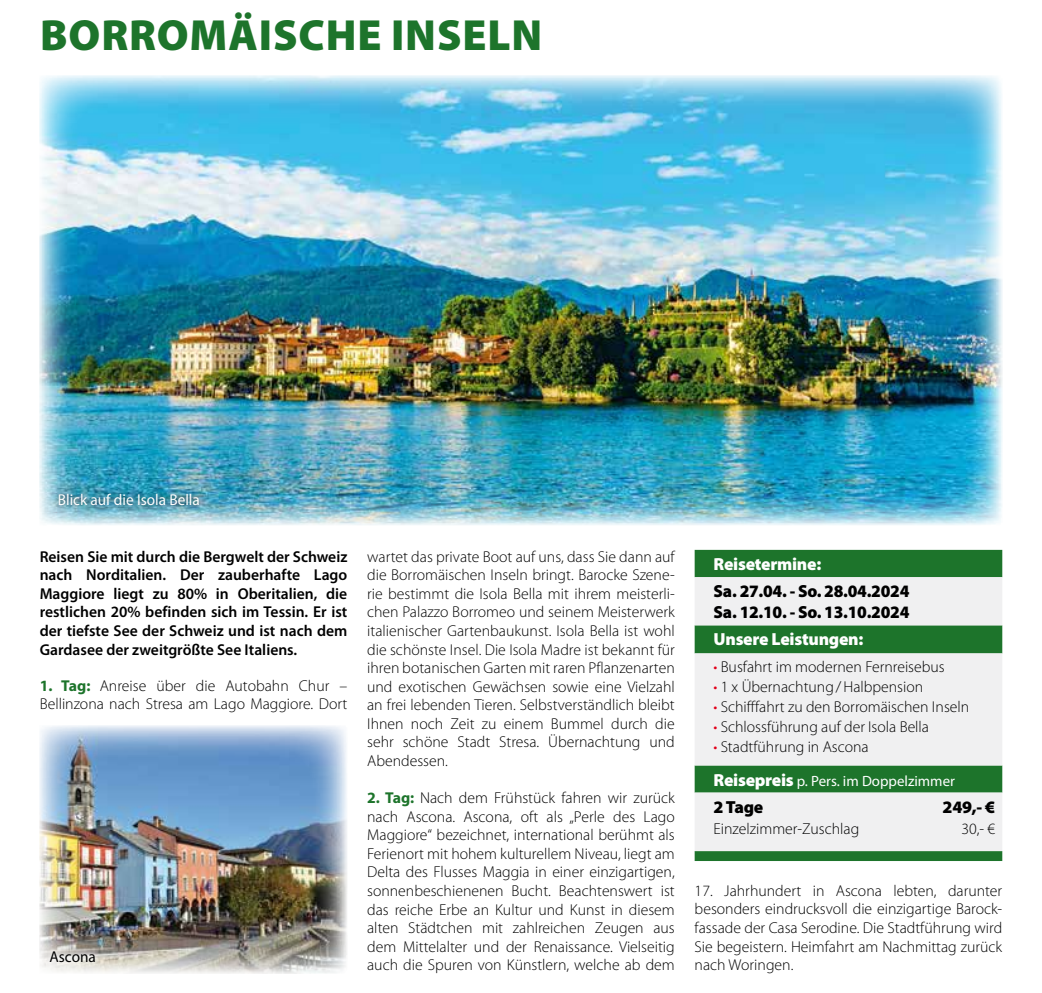
<style>
.page{position:relative;width:1042px;height:993px;background:#fff}
.page>*{position:absolute;margin:0;border:0;box-sizing:border-box;transform-origin:0 0}
.t1{font:900 43.75px "Myriad Pro";letter-spacing:.02em;color:#1d742b}
.t2{font:900 17.5px/21px "Myriad Pro";letter-spacing:-.015em;color:#000}
.t3{font:900 17.5px "Myriad Pro";letter-spacing:-.015em;color:#fff}
.t4{font:300 15.75px/18.6px "Myriad Pro";color:#000;text-align:justify}
.t5{font:600 15.75px/18.6px "Myriad Pro";color:#000;text-align:justify}
.t6{font:15.75px "Myriad Pro";color:#fff}
.t7{font:15.75px "Myriad Pro";color:#000}
.t8{font:14.88px "Myriad Pro";color:#fff}
.s1{font-weight:700;color:#1d742b}
.s2{color:#e2001a}
.s3{font-weight:900;font-size:17.5px}
</style>
<div class="page">
<img style="left:40px;top:76px;width:962px;height:449px">
<img style="left:40px;top:725px;width:307px;height:248px">
<svg style="left:694px;top:549px;width:308px;height:311px;background:#297b36"></svg>
<svg style="left:694px;top:577px;width:308px;height:273px;fill:#f0f0f1"></svg>
<div style="left:53px;top:487px;width:152px;height:24px;background:#000;opacity:.75"></div>
<div style="left:43px;top:944px;width:58px;height:23px;background:#fff;opacity:.75"></div>
<h1 class="t1" style="left:40px;top:6px;width:504px">BORROMÄISCHE INSELN</h1>
<p class="t6" style="left:58px;top:490px;width:144px">Blick auf die Isola Bella</p>
<p class="t5" style="left:40px;top:546px;width:309px">Reisen Sie mit durch die Bergwelt der Schweiz nach Norditalien. Der zauberhafte Lago Maggiore liegt zu 80% in Oberitalien, die restlichen 20% befinden sich im Tessin. Er ist der tiefste See der Schweiz und ist nach dem Gardasee der zweitgrößte See Italiens.</p>
<p class="t4" style="left:40px;top:675px;width:309px"><span class="s1">1. Tag:</span> Anreise über die Autobahn Chur –<br>Bellinzona nach Stresa am Lago Maggiore. Dort</p>
<p class="t7" style="left:50px;top:946px;width:48px">Ascona</p>
<p class="t4" style="left:367px;top:547px;width:309px">wartet das private Boot auf uns, dass Sie dann auf die Borromäischen Inseln bringt. Barocke Szene&shy;rie bestimmt die Isola Bella mit ihrem meisterli&shy;chen Palazzo Borromeo und seinem Meisterwerk italienischer Gartenbaukunst. Isola Bella ist wohl die schönste Insel. Die Isola Madre ist bekannt für ihren botanischen Garten mit raren Pflanzenarten und exotischen Gewächsen sowie eine Vielzahl an frei lebenden Tieren. Selbstverständlich bleibt Ihnen noch Zeit zu einem Bummel durch die sehr schöne Stadt Stresa. Übernachtung und Abendessen.</p>
<p class="t4" style="left:367px;top:788px;width:309px"><span class="s1">2. Tag:</span> Nach dem Frühstück fahren wir zurück nach Ascona. Ascona, oft als „Perle des Lago Maggiore“ bezeichnet, international berühmt als Ferienort mit hohem kulturellem Niveau, liegt am Delta des Flusses Maggia in einer einzigartigen, sonnenbeschienenen Bucht. Beachtenswert ist das reiche Erbe an Kultur und Kunst in diesem alten Städtchen mit zahlreichen Zeugen aus dem Mittelalter und der Renaissance. Vielseitig auch die Spuren von Künstlern, welche ab dem</p>
<p class="t3" style="left:713px;top:552px;width:109px">Reisetermine:</p>
<p class="t2" style="left:713px;top:580px;width:197px">Sa. 27.04. - So. 28.04.2024<br>Sa. 12.10. - So. 13.10.2024</p>
<p class="t3" style="left:713px;top:627px;width:151px">Unsere Leistungen:</p>
<p class="t4" style="left:713px;top:657px;width:233px"><span class="s2">•</span> Busfahrt im modernen Fernreisebus</p>
<p class="t4" style="left:713px;top:677px;width:211px"><span class="s2">•</span> 1 x Übernachtung/Halbpension</p>
<p class="t4" style="left:713px;top:697px;width:257px"><span class="s2">•</span> Schifffahrt zu den Borromäischen Inseln</p>
<p class="t4" style="left:713px;top:717px;width:217px"><span class="s2">•</span> Schlossführung auf der Isola Bella</p>
<p class="t4" style="left:713px;top:737px;width:157px"><span class="s2">•</span> Stadtführung in Ascona</p>
<p class="t8" style="left:713px;top:771px;width:243px"><span class="s3">Reisepreis</span> p. Pers. im Doppelzimmer</p>
<p class="t2" style="left:713px;top:795px;width:51px">2 Tage</p>
<p class="t2" style="left:942px;top:795px;width:54px">249,- €</p>
<p class="t4" style="left:713px;top:818px;width:147px">Einzelzimmer-Zuschlag</p>
<p class="t4" style="left:961px;top:818px;width:35px">30,- €</p>
<p class="t4" style="left:694px;top:880px;width:309px">17. Jahrhundert in Ascona lebten, darunter besonders eindrucksvoll die einzigartige Barock&shy;fassade der Casa Serodine. Die Stadtführung wird Sie begeistern. Heimfahrt am Nachmittag zurück nach Woringen.</p>
</div>
